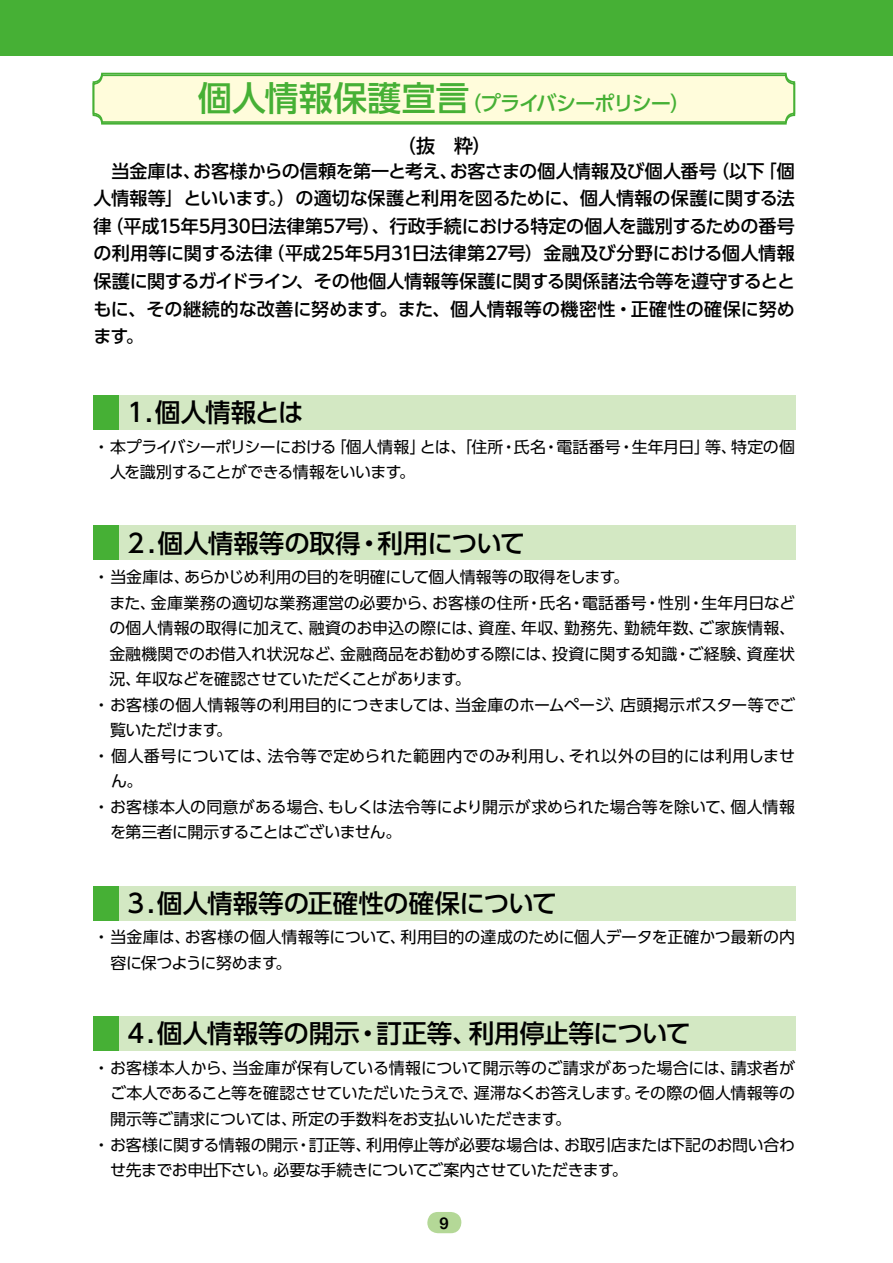
<style>
.page{position:relative;width:893px;height:1263px;background:#fff}
.page>*{position:absolute;margin:0;border:0;box-sizing:border-box;transform-origin:0 0}
.t1{font:500 34.05px "UD Shin Go Pro";letter-spacing:.005em;color:#46b035}
.t2{font:500 25.5px "UD Shin Go Pro";letter-spacing:-.015em;color:#000}
.t3{font:500 25.5px "UD Shin Go Pro";letter-spacing:-.035em;color:#000}
.t4{font:500 20.4px "UD Shin Go Pro";letter-spacing:-.055em;color:#46b035}
.t5{font:500 19.2px "UD Shin Go Pro";color:#000}
.t6{font:500 18px/27.6px "UD Shin Go Pro";letter-spacing:-.01em;color:#000}
.t7{font:500 18px "UD Shin Go Pro";letter-spacing:.015em;color:#000}
.t8{font:500 18px "UD Shin Go Pro";letter-spacing:-.06em;color:#000}
.t9{font:500 16.95px "Folio";color:#000}
.t10{font:15.9px/25.5px "UD Shin Go Pro";letter-spacing:-.015em;color:#000}
.t11{font:15.9px "UD Shin Go Pro";letter-spacing:-.035em;color:#000}
.t12{font:15.9px/25.5px "UD Shin Go Pro";letter-spacing:.01em;color:#000}
.t13{font:15.9px/25.5px "UD Shin Go Pro";letter-spacing:.005em;color:#000}
.t14{font:15.9px "UD Shin Go Pro";letter-spacing:-.05em;color:#000}
.t15{font:15.9px "UD Shin Go Pro";letter-spacing:.02em;color:#000}
.t16{font:15.9px "UD Shin Go Pro";letter-spacing:.025em;color:#000}
.t17{font:15.9px "UD Shin Go Pro";letter-spacing:-.04em;color:#000}
</style>
<div class="page">
<div style="left:0;top:0;width:893px;height:55px;background:#46b035"></div>
<svg style="left:427px;top:1212px;width:34px;height:21px"></svg>
<div style="left:427px;top:1212px;width:34px;height:21px;background:#b4d897;border-radius:11px"></div>
<div style="left:93px;top:75px;width:701px;height:49px;background:#fffcdb;border-radius:9px"></div>
<div style="left:93px;top:74px;width:702px;height:51px;border:2px solid #46b035;border-radius:9px"></div>
<div style="left:93px;top:73px;width:702px;height:50px;border:2px solid #46b035;border-radius:9px"></div>
<div style="left:93px;top:526px;width:26px;height:34px;background:#46b035"></div>
<div style="left:119px;top:526px;width:676px;height:34px;background:#d3e8c3"></div>
<div style="left:93px;top:395px;width:26px;height:34px;background:#46b035"></div>
<div style="left:119px;top:395px;width:676px;height:34px;background:#d3e8c3"></div>
<div style="left:93px;top:886px;width:26px;height:34px;background:#46b035"></div>
<div style="left:119px;top:886px;width:676px;height:34px;background:#d3e8c3"></div>
<div style="left:93px;top:1016px;width:26px;height:34px;background:#46b035"></div>
<div style="left:119px;top:1016px;width:676px;height:34px;background:#d3e8c3"></div>
<h1 class="t1" style="left:198px;top:70px;width:273px">個人情報保護宣言</h1>
<p class="t4" style="left:461px;top:86px;width:231px">（プライバシーポリシー(</p>
<p class="t5" style="left:397px;top:130px;width:96px">（抜　粋(</p>
<p class="t6" style="left:450px;top:156px;width:269px">お客さまの個人情報及び個人番号</p>
<p class="t6" style="left:193px;top:156px;width:266px">お客様からの信頼を第一と考え、</p>
<p class="t6" style="left:93px;top:156px;width:109px">　当金庫は、</p>
<p class="t6" style="left:759px;top:156px;width:38px">「個</p>
<p class="t6" style="left:711px;top:156px;width:55px">（以下</p>
<p class="t6" style="left:268px;top:184px;width:528px">。）の適切な保護と利用を図るために、個人情報の保護に関する法</p>
<p class="t6" style="left:106px;top:184px;width:691px;text-indent:-12px">人情報等」といいます<br>（平成15年5月30日法律第57号）、行政手続における特定の個人を識別するための番号</p>
<p class="t6" style="left:93px;top:212px;width:20px">律</p>
<p class="t6" style="left:267px;top:239px;width:530px">（平成25年5月31日法律第27号）金融及び分野における個人情報</p>
<p class="t6" style="left:93px;top:239px;width:181px">の利用等に関する法律</p>
<p class="t8" style="left:93px;top:267px;width:207px">保護に関するガイドライン</p>
<p class="t6" style="left:296px;top:267px;width:501px">、その他個人情報等保護に関する関係諸法令等を遵守するとと</p>
<p class="t6" style="left:126px;top:294px;width:258px;text-indent:-32px">もに、その継続的な改善に努めます。</p>
<p class="t7" style="left:379px;top:294px;width:417px">。また、個人情報等の機密性・正確性の確保に努め</p>
<p class="t6" style="left:93px;top:322px;width:37px">ます</p>
<h2 class="t2" style="left:127px;top:392px;width:178px">1.個人情報とは</h2>
<p class="t14" style="left:93px;top:434px;width:244px">・本プライバシーポリシーにおける</p>
<p class="t10" style="left:331px;top:433px;width:96px">「個人情報」</p>
<p class="t10" style="left:420px;top:433px;width:85px">とは、「住所</p>
<p class="t10" style="left:514px;top:433px;width:34px">氏名</p>
<p class="t10" style="left:705px;top:433px;width:33px">等、</p>
<p class="t10" style="left:556px;top:433px;width:80px">電話番号・</p>
<p class="t10" style="left:632px;top:433px;width:80px">生年月日」</p>
<p class="t10" style="left:731px;top:433px;width:65px">特定の個</p>
<p class="t10" style="left:501px;top:433px;width:17px">・</p>
<p class="t10" style="left:543px;top:433px;width:17px">・</p>
<p class="t11" style="left:110px;top:459px;width:293px">人を識別することができる情報をいいます</p>
<p class="t10" style="left:399px;top:459px;width:17px">。</p>
<h2 class="t2" style="left:127px;top:522px;width:235px">2.個人情報等の取得</h2>
<h2 class="t2" style="left:377px;top:522px;width:149px">利用について</h2>
<h2 class="t2" style="left:357px;top:522px;width:27px">・</h2>
<p class="t10" style="left:93px;top:564px;width:98px">・当金庫は、</p>
<p class="t10" style="left:184px;top:564px;width:433px">あらかじめ利用の目的を明確にして個人情報等の取得をします</p>
<p class="t10" style="left:613px;top:564px;width:17px">。</p>
<p class="t10" style="left:702px;top:589px;width:95px">生年月日など</p>
<p class="t13" style="left:151px;top:589px;width:288px">金庫業務の適切な業務運営の必要から、</p>
<p class="t10" style="left:539px;top:589px;width:34px">氏名</p>
<p class="t10" style="left:432px;top:589px;width:98px">お客様の住所</p>
<p class="t10" style="left:582px;top:589px;width:110px">電話番号・性別</p>
<p class="t10" style="left:109px;top:589px;width:48px">また、</p>
<p class="t10" style="left:526px;top:589px;width:17px">・</p>
<p class="t10" style="left:569px;top:589px;width:17px">・</p>
<p class="t10" style="left:688px;top:589px;width:17px">・</p>
<p class="t10" style="left:698px;top:615px;width:98px">ご家族情報、</p>
<p class="t10" style="left:521px;top:615px;width:49px">年収、</p>
<p class="t10" style="left:624px;top:615px;width:82px">勤続年数、</p>
<p class="t10" style="left:109px;top:615px;width:206px">の個人情報の取得に加えて、</p>
<p class="t10" style="left:564px;top:615px;width:66px">勤務先、</p>
<p class="t10" style="left:309px;top:615px;width:176px">融資のお申込の際には、</p>
<p class="t10" style="left:478px;top:615px;width:49px">資産、</p>
<p class="t10" style="left:687px;top:640px;width:66px">ご経験、</p>
<p class="t10" style="left:109px;top:640px;width:237px">金融機関でのお借入れ状況など、</p>
<p class="t10" style="left:340px;top:640px;width:218px">金融商品をお勧めする際には、</p>
<p class="t10" style="left:552px;top:640px;width:127px">投資に関する知識</p>
<p class="t10" style="left:747px;top:640px;width:50px">資産状</p>
<p class="t10" style="left:675px;top:640px;width:17px">・</p>
<p class="t11" style="left:136px;top:666px;width:323px">年収などを確認させていただくことがあります</p>
<p class="t10" style="left:109px;top:666px;width:33px">況、</p>
<p class="t10" style="left:455px;top:666px;width:17px">。</p>
<p class="t12" style="left:620px;top:691px;width:176px">店頭掲示ポスター等でご</p>
<p class="t10" style="left:455px;top:691px;width:171px">当金庫のホームページ、</p>
<p class="t12" style="left:216px;top:691px;width:245px;text-indent:-123px">・お客様の個人情報等の利用目的につきましては、。</p>
<p class="t10" style="left:110px;top:717px;width:110px">覧いただけます</p>
<p class="t15" style="left:268px;top:743px;width:309px">法令等で定められた範囲内でのみ利用し、</p>
<p class="t13" style="left:111px;top:743px;width:162px;text-indent:-18px">・個人番号については、ん。</p>
<p class="t16" style="left:569px;top:743px;width:228px">それ以外の目的には利用しませ</p>
<p class="t10" style="left:110px;top:794px;width:293px;text-indent:-17px">・お客様本人の同意がある場合、<br>を第三者に開示することはございません。</p>
<p class="t10" style="left:328px;top:794px;width:409px">もしくは法令等により開示が求められた場合等を除いて、</p>
<p class="t10" style="left:730px;top:794px;width:66px">個人情報</p>
<h2 class="t2" style="left:127px;top:882px;width:431px">3.個人情報等の正確性の確保について</h2>
<p class="t10" style="left:401px;top:924px;width:396px">利用目的の達成のために個人データを正確かつ最新の内</p>
<p class="t10" style="left:93px;top:924px;width:98px">・当金庫は、</p>
<p class="t13" style="left:185px;top:924px;width:222px">お客様の個人情報等について、</p>
<p class="t14" style="left:111px;top:950px;width:169px">容に保つように努めます</p>
<p class="t10" style="left:276px;top:950px;width:17px">。</p>
<h2 class="t2" style="left:127px;top:1013px;width:234px">4.個人情報等の開示</h2>
<h2 class="t2" style="left:377px;top:1013px;width:102px">訂正等、</h2>
<h2 class="t2" style="left:355px;top:1013px;width:27px">・</h2>
<h2 class="t3" style="left:469px;top:1013px;width:224px">利用停止等について</h2>
<p class="t10" style="left:233px;top:1055px;width:504px">当金庫が保有している情報について開示等のご請求があった場合には、</p>
<p class="t10" style="left:731px;top:1055px;width:66px">請求者が</p>
<p class="t12" style="left:93px;top:1055px;width:145px">・お客様本人から、</p>
<p class="t10" style="left:110px;top:1080px;width:370px">ご本人であること等を確認させていただいたうえで、</p>
<p class="t12" style="left:634px;top:1080px;width:162px">その際の個人情報等の</p>
<p class="t14" style="left:474px;top:1080px;width:168px">遅滞なくお答えします。</p>
<p class="t10" style="left:110px;top:1106px;width:188px">開示等ご請求については、</p>
<p class="t10" style="left:292px;top:1106px;width:267px">所定の手数料をお支払いいただきます</p>
<p class="t10" style="left:555px;top:1106px;width:17px">。</p>
<p class="t10" style="left:366px;top:1131px;width:205px">利用停止等が必要な場合は、</p>
<p class="t10" style="left:309px;top:1131px;width:64px">訂正等、</p>
<p class="t10" style="left:564px;top:1131px;width:232px">お取引店または下記のお問い合わ</p>
<p class="t10" style="left:93px;top:1131px;width:206px">・お客様に関する情報の開示</p>
<p class="t10" style="left:296px;top:1131px;width:17px">・</p>
<p class="t11" style="left:274px;top:1157px;width:342px">必要な手続きについてご案内させていただきます</p>
<p class="t17" style="left:110px;top:1157px;width:169px">せ先までお申出下さい。</p>
<p class="t10" style="left:612px;top:1157px;width:17px">。</p>
<p class="t9" style="left:440px;top:1212px;width:11px">9</p>
</div>
